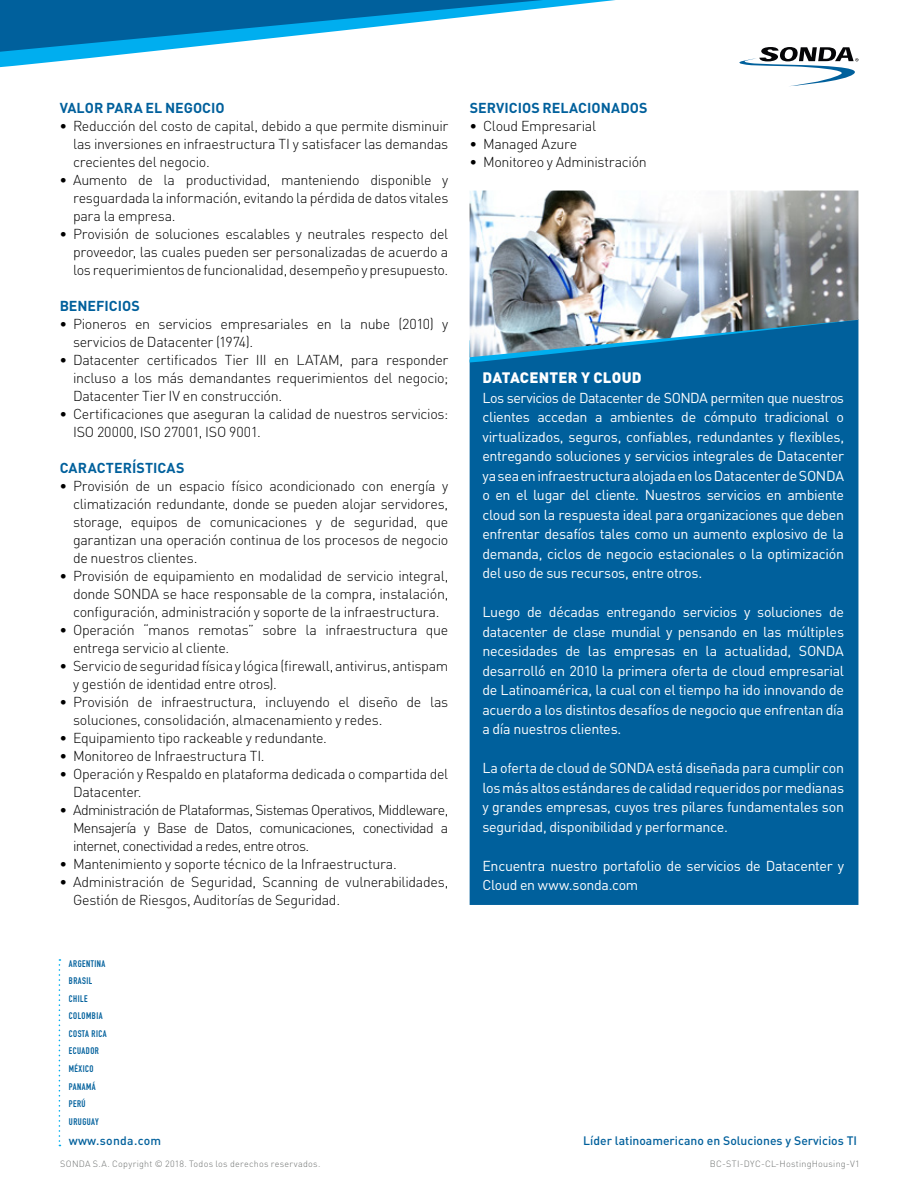
<style>
.page{position:relative;width:918px;height:1188px;background:#fff}
.page>*{position:absolute;margin:0;border:0;box-sizing:border-box;transform-origin:0 0}
.t1{font:900 15px "DIN Pro";letter-spacing:.015em;color:#fff}
.t2{font:300 14.25px/18px "DIN Pro";letter-spacing:-.02em;color:#000;text-align:justify}
.t3{font:14.25px/19.5px "DIN Pro";letter-spacing:-.02em;color:#fff;text-align:justify}
.t4{font:700 14.25px "DIN Pro";color:#00609c}
.t5{font:14.1px "DIN Pro";letter-spacing:-.02em;color:#fff}
.t6{font:500 12.15px "DIN Pro";color:#00609c}
.t7{font:500 12.15px "DIN Pro";letter-spacing:.025em;color:#00609c}
.t8{font:700 9.45px/17.5px "DIN Condensed";letter-spacing:.05em;color:#00609c}
.t9{font:300 9px "DIN Pro";letter-spacing:.03em;color:#6f7271}
</style>
<div class="page">
<div style="left:470px;top:364px;width:388px;height:541px;background:#00609c"></div>
<div style="left:470px;top:357px;width:388px;height:7px;background:#00609c"></div>
<img style="left:470px;top:191px;width:388px;height:166px">
<svg style="left:0;top:0;width:615px;height:68px"></svg>
<svg style="left:0;top:0;width:543px;height:52px"></svg>
<svg style="left:739px;top:47px;width:120px;height:39px"></svg>
<svg style="left:59px;top:959px;width:1px;height:187px"></svg>
<p class="t4" style="left:60px;top:96px;width:166px">VALOR PARA EL NEGOCIO</p>
<p class="t2" style="left:73px;top:116px;width:377px;text-indent:-13px">• Reducción del costo de capital, debido a que permite disminuir las inversiones en infraestructura TI y satisfacer las demandas crecientes del negocio.</p>
<p class="t2" style="left:73px;top:170px;width:377px;text-indent:-13px">• Aumento de la productividad, manteniendo disponible y resguardada la información, evitando la pérdida de datos vitales para la empresa.</p>
<p class="t2" style="left:73px;top:224px;width:377px;text-indent:-13px">• Provisión de soluciones escalables y neutrales respecto del proveedor, las cuales pueden ser personalizadas de acuerdo a los requerimientos de funcionalidad, desempeño y presupuesto.</p>
<p class="t4" style="left:60px;top:294px;width:82px">BENEFICIOS</p>
<p class="t2" style="left:73px;top:314px;width:377px;text-indent:-13px">• Pioneros en servicios empresariales en la nube (2010) y servicios de Datacenter (1974).</p>
<p class="t2" style="left:73px;top:350px;width:377px;text-indent:-13px">• Datacenter certificados Tier III en LATAM, para responder incluso a los más demandantes requerimientos del negocio; Datacenter Tier IV en construcción.</p>
<p class="t2" style="left:73px;top:404px;width:377px;text-indent:-13px">• Certificaciones que aseguran la calidad de nuestros servicios:<br>ISO 20000, ISO 27001, ISO 9001.</p>
<p class="t4" style="left:60px;top:456px;width:126px">CARACTERÍSTICAS</p>
<p class="t2" style="left:73px;top:476px;width:377px;text-indent:-13px">• Provisión de un espacio físico acondicionado con energía y climatización redundante, donde se pueden alojar servidores, storage, equipos de comunicaciones y de seguridad, que garantizan una operación continua de los procesos de negocio de nuestros clientes.</p>
<p class="t2" style="left:73px;top:566px;width:377px;text-indent:-13px">• Provisión de equipamiento en modalidad de servicio integral, donde SONDA se hace responsable de la compra, instalación, configuración, administración y soporte de la infraestructura.</p>
<p class="t2" style="left:73px;top:620px;width:377px;text-indent:-13px">• Operación “manos remotas” sobre la infraestructura que entrega servicio al cliente.</p>
<p class="t2" style="left:73px;top:656px;width:377px;text-indent:-13px">• Servicio de seguridad física y lógica (firewall, antivirus, antispam y gestión de identidad entre otros).</p>
<p class="t2" style="left:73px;top:692px;width:377px;text-indent:-13px">• Provisión de infraestructura, incluyendo el diseño de las soluciones, consolidación, almacenamiento y redes.</p>
<p class="t2" style="left:60px;top:728px;width:269px">• Equipamiento tipo rackeable y redundante.</p>
<p class="t2" style="left:60px;top:746px;width:207px">• Monitoreo de Infraestructura TI.</p>
<p class="t2" style="left:73px;top:764px;width:377px;text-indent:-13px">• Operación y Respaldo en plataforma dedicada o compartida del<br>Datacenter.</p>
<p class="t2" style="left:73px;top:800px;width:377px;text-indent:-13px">• Administración de Plataformas, Sistemas Operativos, Middleware, Mensajería y Base de Datos, comunicaciones, conectividad a internet, conectividad a redes, entre otros.</p>
<p class="t2" style="left:60px;top:854px;width:339px">• Mantenimiento y soporte técnico de la Infraestructura.</p>
<p class="t2" style="left:73px;top:872px;width:377px;text-indent:-13px">• Administración de Seguridad, Scanning de vulnerabilidades,<br>Gestión de Riesgos, Auditorías de Seguridad.</p>
<p class="t8" style="left:69px;top:955px;width:39px">ARGENTINA<br>BRASIL<br>CHILE<br>COLOMBIA<br>COSTA RICA<br>ECUADOR<br>MÉXICO<br>PANAMÁ<br>PERÚ<br>URUGUAY</p>
<p class="t7" style="left:69px;top:1133px;width:94px">www.sonda.com</p>
<p class="t4" style="left:470px;top:96px;width:179px">SERVICIOS RELACIONADOS</p>
<p class="t2" style="left:470px;top:116px;width:128px">• Cloud Empresarial</p>
<p class="t2" style="left:470px;top:134px;width:109px">• Managed Azure</p>
<p class="t2" style="left:470px;top:152px;width:179px">• Monitoreo y Administración</p>
<p class="t1" style="left:483px;top:365px;width:161px">DATACENTER Y CLOUD</p>
<p class="t3" style="left:482px;top:386px;width:363px">Los servicios de Datacenter de SONDA permiten que nuestros clientes accedan a ambientes de cómputo tradicional o virtualizados, seguros, confiables, redundantes y flexibles, entregando soluciones y servicios integrales de Datacenter ya sea en infraestructura alojada en los Datacenter de SONDA o en el lugar del cliente. Nuestros servicios en ambiente cloud son la respuesta ideal para organizaciones que deben enfrentar desafíos tales como un aumento explosivo de la demanda, ciclos de negocio estacionales o la optimización del uso de sus recursos, entre otros.</p>
<p class="t3" style="left:482px;top:601px;width:363px">Luego de décadas entregando servicios y soluciones de datacenter de clase mundial y pensando en las múltiples necesidades de las empresas en la actualidad, SONDA desarrolló en 2010 la primera oferta de cloud empresarial de Latinoamérica, la cual con el tiempo ha ido innovando de acuerdo a los distintos desafíos de negocio que enfrentan día a día nuestros clientes.</p>
<p class="t3" style="left:482px;top:757px;width:363px">La oferta de cloud de SONDA está diseñada para cumplir con los más altos estándares de calidad requeridos por medianas y grandes empresas, cuyos tres pilares fundamentales son seguridad, disponibilidad y performance.</p>
<p class="t3" style="left:482px;top:854px;width:363px">Encuentra nuestro portafolio de servicios de Datacenter y</p>
<p class="t5" style="left:482px;top:874px;width:157px">Cloud en www.sonda.com</p>
<p class="t6" style="left:583px;top:1133px;width:275px">Líder latinoamericano en Soluciones y Servicios TI</p>
<p class="t9" style="left:60px;top:1158px;width:262px">SONDA S.A. Copyright © 2018. Todos los derechos reservados.</p>
<p class="t9" style="left:710px;top:1158px;width:151px">BC-STI-DYC-CL-HostingHousing-V1</p>
</div>
